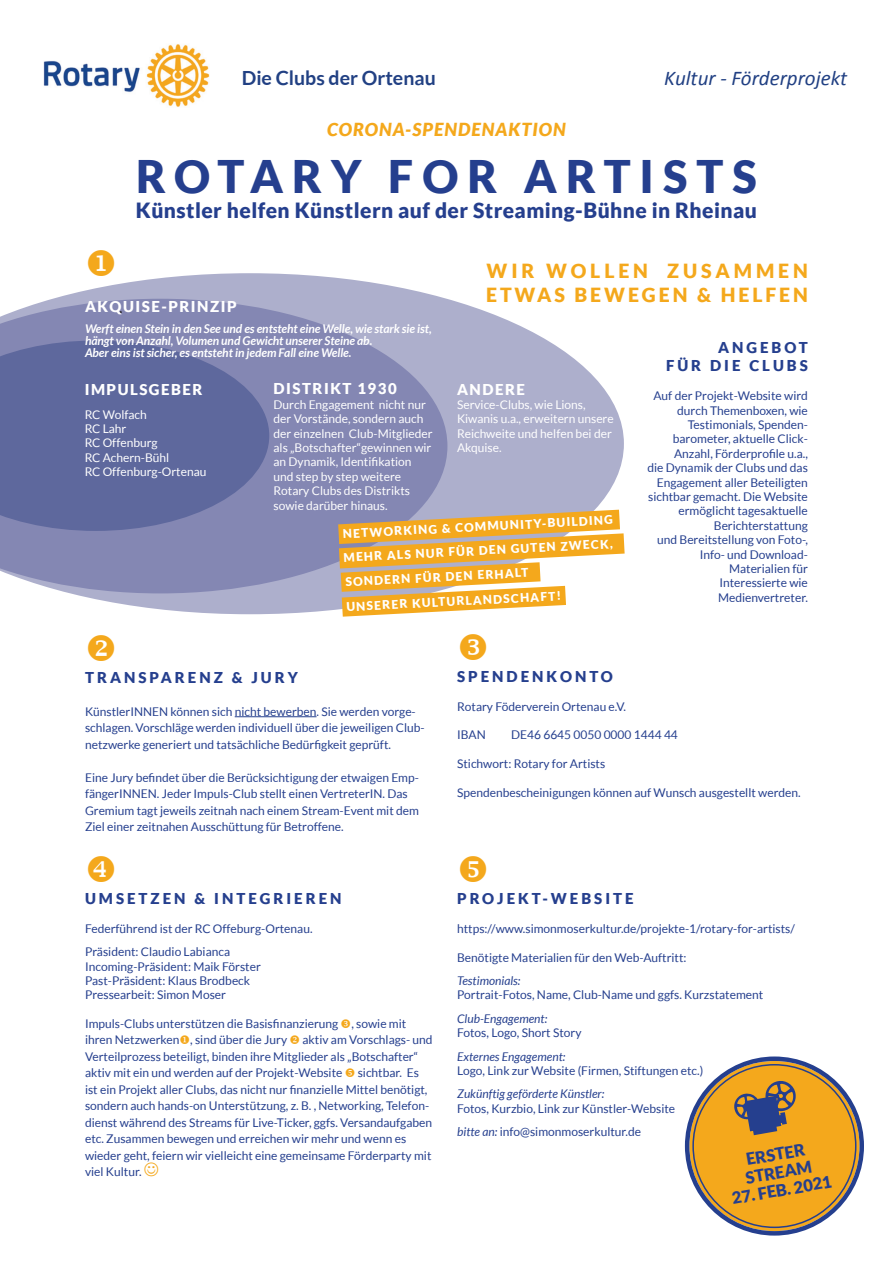
<style>
.page{position:relative;width:893px;height:1263px;background:#fff}
.page>*{position:absolute;margin:0;border:0;box-sizing:border-box;transform-origin:0 0}
.t1{font:900 45px "Lato";letter-spacing:.2em;color:#253f8e}
.t2{font:900 21px "Lato";letter-spacing:.02em;color:#253f8e}
.t3{font:italic 21px "Calibri";color:#214083}
.t4{font:900 19.5px/23.4px "Lato";letter-spacing:.2em;color:#f4a81c}
.t5{font:700 19.5px "Lato";color:#214083}
.t6{font:italic 900 18px "Lato";letter-spacing:.06em;color:#f4a81c}
.t7{font:18px "Minion Pro";color:#231f20}
.t8{font:900 16.5px/18px "Lato";color:#253f8e}
.t9{font:900 15px/18px "Lato";letter-spacing:.2em;color:#253f8e;text-align:right}
.t10{font:900 15px "Lato";letter-spacing:.1em;color:#fff}
.t11{font:12px/14.4px "Lato";color:#253f8e}
.t12{font:12px/14.4px "Lato";color:#fff}
.t13{font:italic 700 12px/12px "Lato";letter-spacing:-.01em;color:#fff}
.t14{font:900 12px/23.9px "Lato";color:#fff}
.t15{font:italic 12px "Lato";color:#253f8e}
.s1{color:#f4a81c}
.s2{font-style:italic}
</style>
<div class="page">
<img style="left:44px;top:44px;width:166px;height:63px">
<hr style="left:235px;top:716px;width:82px;height:1px;background:#253f8e">
<svg style="left:52px;top:273px;width:572px;height:341px;fill:#adafcc"></svg>
<svg style="left:0;top:299px;width:447px;height:294px;background:#8d90b8"></svg>
<svg style="left:0;top:340px;width:269px;height:191px;background:#646ca0"></svg>
<div style="left:689px;top:1061px;width:170px;height:170px;background:#f4a81c;border-radius:50%"></div>
<div style="left:685px;top:1056px;width:179px;height:179px;border:4px solid #253f8e;border-radius:50%"></div>
<svg style="left:338px;top:510px;width:287px;height:107px"></svg>
<svg style="left:88px;top:273px;width:26px;height:3px"></svg>
<h3 class="t5" style="left:242px;top:67px;width:195px">Die Clubs der Ortenau</h3>
<h3 class="t6" style="left:327px;top:119px;width:240px">CORONA-SPENDENAKTION</h3>
<h2 class="t3" style="left:664px;top:63px;width:184px">Kultur - Förderprojekt</h2>
<h1 class="t1" style="left:136px;top:150px;width:622px">ROTAR Y FOR AR TISTS</h1>
<h2 class="t2" style="left:136px;top:198px;width:622px">KÜNSTLER HELFEN KÜNSTLERN AUF DER STREAMING-BÜHNE IN RHEINAU</h2>
<h3 class="t4" style="left:486px;top:259px;width:323px">WIR WOLLEN ZUSAMMEN<br>ETWAS BEWEGEN &amp; HELFEN</h3>
<p class="t10" style="left:85px;top:298px;width:153px">AKQUISE-PRINZIP</p>
<p class="t13" style="left:85px;top:323px;width:348px">Werft einen Stein in den See und es entsteht eine Welle, wie stark sie ist, hängt von Anzahl, Volumen und Gewicht unserer Steine ab.<br>Aber eins ist sicher, es entsteht in jedem Fall eine Welle.</p>
<h3 class="t7" style="left:119px;top:295px;width:6px">.</h3>
<p class="t9" style="left:666px;top:338px;width:143px">ANGEBOT<br>FÜR DIE CLUBS</p>
<p class="t11" style="left:647px;top:388px;width:162px;text-align:right">Auf der Projekt-Website wird durch Themenboxen, wie<br>Testimonials, Spenden&shy;barometer, aktuelle Click-<br>Anzahl, Förderprofile u.a.,<br>die Dynamik der Clubs und das<br>Engagement aller Beteiligten sichtbar gemacht. Die Website ermöglicht tagesaktuelle<br>Berichterstattung<br>und Bereitstellung von Foto-,<br>Info- und Download-<br>Materialien für<br>Interessierte wie<br>Medienvertreter.</p>
<p class="t10" style="left:274px;top:380px;width:125px">DISTRIKT 1930</p>
<p class="t12" style="left:274px;top:397px;width:161px">Durch Engagement nicht nur der Vorstände, sondern auch der einzelnen Club-Mitglieder als „Botschafter“gewinnen wir an Dynamik, Identifikation und step by step weitere<br>Rotary Clubs des Distrikts sowie darüber hinaus.</p>
<p class="t10" style="left:457px;top:380px;width:69px">ANDERE</p>
<p class="t12" style="left:457px;top:397px;width:158px">Service-Clubs, wie Lions,<br>Kiwanis u.a., erweitern unsere<br>Reichweite und helfen bei der<br>Akquise.</p>
<p class="t10" style="left:85px;top:381px;width:115px">IMPULSGEBER</p>
<p class="t12" style="left:85px;top:407px;width:123px">RC Wolfach<br>RC Lahr<br>RC Offenburg<br>RC Achern-Bühl<br>RC Offenburg-Ortenau</p>
<p class="t14" style="left:342px;top:521px;width:272px;rotate:-3deg">NETWORK ING &amp; COMMUNITY-BUILD ING<br>MEHR ALS NUR FÜR D EN GUTEN ZWECK ,</p>
<p class="t14" style="left:345px;top:570px;width:185px;rotate:-3deg">SOND ER N FÜR D EN ER HALT</p>
<p class="t14" style="left:346px;top:595px;width:216px;rotate:-3deg">UNSER ER KULTUR LAND SC HAFT!</p>
<p class="t9" style="left:85px;top:668px;width:214px">TR ANSPAR ENZ &amp; JURY</p>
<p class="t11" style="left:85px;top:703px;width:341px;line-height:16.5px">KünstlerINNEN können sich nicht bewerben. Sie werden vorge&shy;schlagen. Vorschläge werden individuell über die jeweiligen Club&shy;netzwerke generiert und tatsächliche Bedürfigkeit geprüft.</p>
<p class="t11" style="left:85px;top:769px;width:335px;line-height:16.5px">Eine Jury befindet über die Berücksichtigung der etwaigen Emp&shy;fängerINNEN. Jeder Impuls-Club stellt einen VertreterIN. Das Gremium tagt jeweils zeitnah nach einem Stream-Event mit dem Ziel einer zeitnahen Ausschüttung für Betroffene.</p>
<p class="t9" style="left:85px;top:889px;width:142px">UMSETZEN &amp; INTEG</p>
<p class="t9" style="left:273px;top:889px;width:57px">RIE REN</p>
<p class="t11" style="left:85px;top:917px;width:229px;line-height:23.4px">Federführend ist der RC Offeburg-Ortenau.<br>Präsident: Claudio Labianca</p>
<p class="t11" style="left:85px;top:959px;width:177px">Incoming-Präsident: Maik Förster<br>Past-Präsident: Klaus Brodbeck<br>Pressearbeit: Simon Moser</p>
<p class="t11" style="left:85px;top:1015px;width:349px;line-height:16.5px">Impuls-Clubs unterstützen die Basisfinanzierung , sowie mit ihren Netzwerken<span class="s1">◆</span>, sind über die Jury <span class="s1">❖</span> aktiv am Vorschlags- und Verteilprozess beteiligt, binden ihre Mitglieder als „Botschafter“ aktiv mit ein und werden auf der Projekt-Website</p>
<p class="t11" style="left:85px;top:1065px;width:349px;line-height:16.5px;text-indent:273px">sichtbar. Es ist ein Projekt aller Clubs, das nicht nur finanzielle Mittel benötigt, sondern auch hands-on Unterstützung, z. B. , Networking, Telefon&shy;dienst während des Streams für Live-Ticker, ggfs. Versandaufgaben etc. Zusammen bewegen und erreichen wir mehr und wenn es wieder geht, feiern wir vielleicht eine gemeinsame Förderparty mit viel Kultur.</p>
<p class="t9" style="left:457px;top:667px;width:13px">SPEN</p>
<p class="t9" style="left:507px;top:667px;width:68px">DEN KONTO</p>
<p class="t11" style="left:457px;top:699px;width:170px">Rotary Föderverein Ortenau e.V.</p>
<p class="t11" style="left:457px;top:728px;width:30px">IBAN</p>
<p class="t11" style="left:511px;top:728px;width:168px">DE46 6645 0050 0000 1444 44</p>
<p class="t11" style="left:457px;top:757px;width:150px">Stichwort: Rotary for Artists</p>
<p class="t11" style="left:457px;top:785px;width:345px">Spendenbescheinigungen können auf Wunsch ausgestellt werden.</p>
<p class="t9" style="left:457px;top:889px;width:178px">PR OJEKT-WEBSITE</p>
<p class="t11" style="left:457px;top:921px;width:339px">https://www.simonmoserkultur.de/projekte-1/rotary-for-artists/</p>
<p class="t11" style="left:457px;top:950px;width:231px">Benötigte Materialien für den Web-Auftritt:</p>
<p class="t15" style="left:457px;top:974px;width:65px">Testimonials:</p>
<p class="t11" style="left:457px;top:988px;width:308px">Portrait-Fotos, Name, Club-Name und ggfs. Kurzstatement</p>
<p class="t15" style="left:457px;top:1012px;width:92px">Club-Engagement:</p>
<p class="t11" style="left:457px;top:1026px;width:126px">Fotos, Logo, Short Story</p>
<p class="t15" style="left:457px;top:1049px;width:110px">Externes Engagement:</p>
<p class="t11" style="left:457px;top:1063px;width:248px">Logo, Link zur Website (Firmen, Stiftungen etc.)</p>
<p class="t15" style="left:457px;top:1087px;width:149px">Zukünftig geförderte Künstler:</p>
<p class="t11" style="left:457px;top:1097px;width:220px;line-height:23.4px">Fotos, Kurzbio, Link zur Künstler-Website <span class="s2">bitte an:</span> info@simonmoserkultur.de</p>
<h3 class="t8" style="left:741px;top:1151px;width:68px;rotate:-10deg">ER STER<br>STR EAM</h3>
<h3 class="t8" style="left:731px;top:1189px;width:102px;rotate:-10deg">27. FE B. 2021</h3>
</div>
